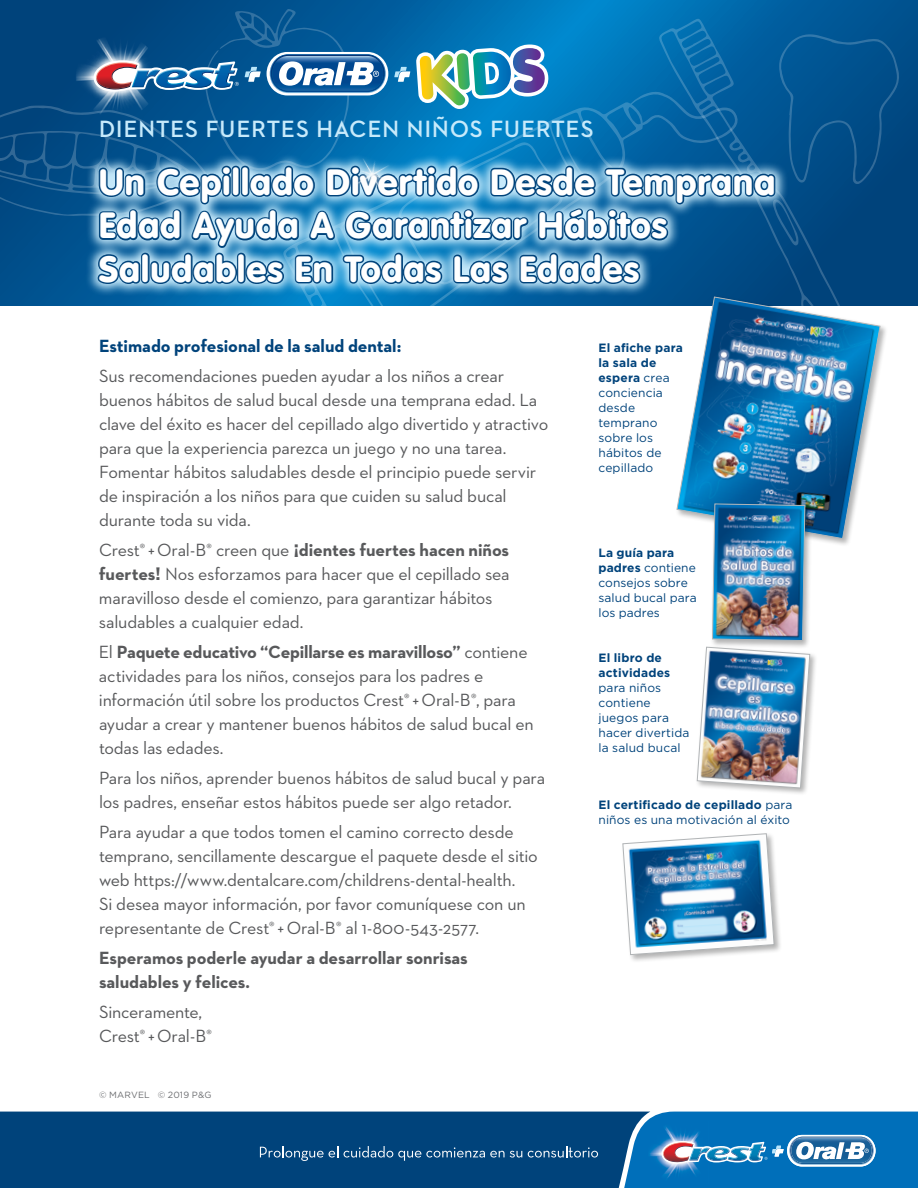
<style>
.page{position:relative;width:918px;height:1188px;background:#fff}
.page>*{position:absolute;margin:0;border:0;box-sizing:border-box;transform-origin:0 0}
.t1{font:900 36px/43.5px "VAG Rounded";letter-spacing:.03em;color:#fff}
.t2{font:700 24px "Neutraface 2 Display";letter-spacing:.045em;color:#c7eafb}
.t3{font:18px/24px "Neutraface 2 Text";letter-spacing:-.01em;color:#58595b}
.t4{font:700 18px/24px "Neutraface 2 Text";letter-spacing:-.005em;color:#58595b}
.t5{font:700 18px "Neutraface 2 Text";letter-spacing:-.005em;color:#00437b}
.t6{font:12px/15px "Gotham";letter-spacing:.01em;color:#00437b}
.t7{font:700 12px/15px "Gotham";letter-spacing:.015em;color:#00437b}
.t8{font:9px "Gotham";letter-spacing:.025em;color:#6d6e71}
.s1{font-family:"Gotham";font-weight:700}
.s2{font-weight:700}
</style>
<div class="page">
<div style="left:0;top:1112px;width:614px;height:76px;background:#00437b"></div>
<svg style="left:614px;top:1112px;width:304px;height:76px;background:#237cbb"></svg>
<svg style="left:260px;top:1146px;width:78px;height:15px"></svg>
<svg style="left:344px;top:1146px;width:178px;height:15px;background:#265f8e"></svg>
<svg style="left:528px;top:1146px;width:70px;height:12px"></svg>
<svg style="left:0;top:0;width:900px;height:306px;background:#2170a5"></svg>
<img style="left:331px;top:133px;width:83px;height:85px">
<div style="left:675px;top:295px;width:213px;height:252px;background:#000;opacity:.3"></div>
<img style="left:676px;top:296px;width:205px;height:244px">
<div style="left:710px;top:502px;width:103px;height:147px;background:#000;opacity:.3"></div>
<div style="left:695px;top:645px;width:123px;height:151px;background:#000;opacity:.3"></div>
<img style="left:696px;top:503px;width:115px;height:286px">
<div style="left:620px;top:831px;width:162px;height:132px;background:#000;opacity:.3"></div>
<img style="left:622px;top:833px;width:153px;height:123px">
<h2 class="t2" style="left:99px;top:116px;width:496px">DIENTES FUERTES HACEN NIÑOS FUERTES</h2>
<h1 class="t1" style="left:99px;top:162px;width:678px">Un Cepillado Divertido Desde Temprana<br>Edad Ayuda A Garantizar Hábitos<br>Saludables En Todas Las Edades</h1>
<p class="t5" style="left:99px;top:334px;width:304px">Estimado profesional de la salud dental:</p>
<p class="t3" style="left:99px;top:364px;width:451px">Sus recomendaciones pueden ayudar a los niños a crear buenos hábitos de salud bucal desde una temprana edad. La clave del éxito es hacer del cepillado algo divertido y atractivo para que la experiencia parezca un juego y no una tarea.<br>Fomentar hábitos saludables desde el principio puede servir de inspiración a los niños para que cuiden su salud bucal durante toda su vida.</p>
<p class="t3" style="left:99px;top:538px;width:412px">Crest<sup>®</sup> + Oral-B<sup>®</sup> creen que <span class="s1">¡</span><span class="s2">dientes fuertes hacen niños fuertes</span><span class="s1">!</span> Nos esforzamos para hacer que el cepillado sea maravilloso desde el comienzo, para garantizar hábitos saludables a cualquier edad.</p>
<p class="t3" style="left:99px;top:640px;width:436px">El <span class="s2">Paquete educativo “Cepillarse es maravilloso”</span> contiene actividades para los niños, consejos para los padres e información útil sobre los productos Crest<sup>®</sup> + Oral-B<sup>®</sup>, para ayudar a crear y mantener buenos hábitos de salud bucal en todas las edades.</p>
<p class="t3" style="left:99px;top:766px;width:448px">Para los niños, aprender buenos hábitos de salud bucal y para los padres, enseñar estos hábitos puede ser algo retador.</p>
<p class="t3" style="left:99px;top:820px;width:440px">Para ayudar a que todos tomen el camino correcto desde temprano, sencillamente descargue el paquete desde el sitio web https://www.dentalcare.com/childrens-dental-health.<br>Si desea mayor información, por favor comuníquese con un representante de Crest<sup>®</sup> + Oral-B<sup>®</sup> al 1-800-543-2577.</p>
<p class="t4" style="left:99px;top:946px;width:370px">Esperamos poderle ayudar a desarrollar sonrisas saludables y felices.</p>
<p class="t3" style="left:99px;top:1000px;width:115px">Sinceramente,<br>Crest<sup>®</sup> + Oral-B<sup>®</sup></p>
<p class="t8" style="left:99px;top:1090px;width:114px">© MARVEL © 2019 P&amp;G</p>
<p class="t6" style="left:598px;top:340px;width:86px"><span class="s2">El afiche para la sala de espera</span> crea conciencia desde temprano sobre los hábitos de cepillado</p>
<p class="t6" style="left:598px;top:545px;width:100px"><span class="s2">La guía para padres</span> contiene consejos sobre salud bucal para los padres</p>
<p class="t7" style="left:598px;top:650px;width:73px">El libro de actividades</p>
<p class="t6" style="left:598px;top:680px;width:92px">para niños contiene juegos para hacer divertida la salud bucal</p>
<p class="t6" style="left:598px;top:797px;width:195px"><span class="s2">El certificado de cepillado</span> para niños es una motivación al éxito</p>
</div>
